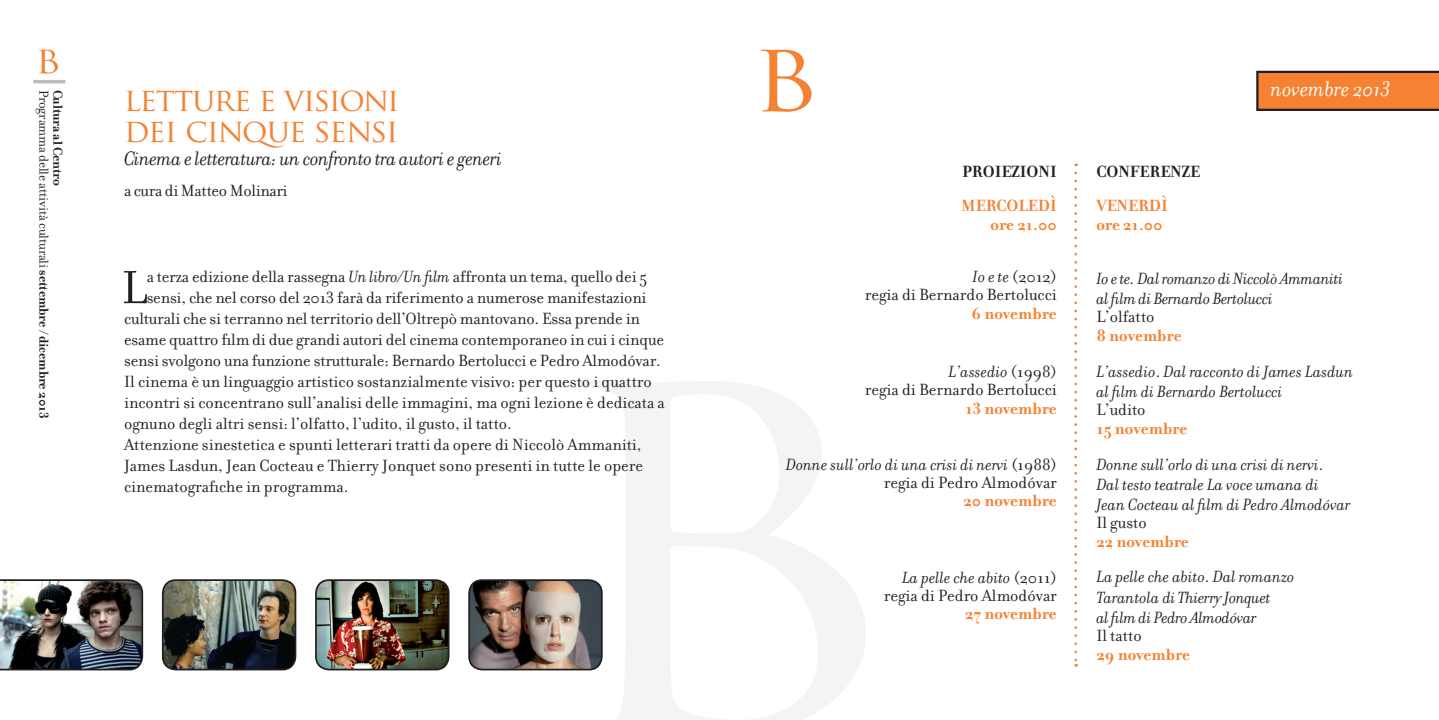
<style>
.page{position:relative;width:1439px;height:720px;background:#fff}
.page>*{position:absolute;margin:0;border:0;box-sizing:border-box;transform-origin:0 0}
.t1{font:50.05px "Filosofia";color:#231f20}
.t2{font:31.5px "Trajan Pro";letter-spacing:-.04em;color:#f48232}
.Normale{font:italic 22.75px "Filosofia";color:#fff}
.t3{font:italic 21px "Filosofia";letter-spacing:-.02em;color:#231f20}
.t4{font:17.5px/21px "Filosofia";color:#231f20}
.t5{font:italic 17.5px "Filosofia";color:#231f20}
.t6{font:700 17.5px "Filosofia";color:#f48232}
.t7{font:italic 17.5px "Filosofia";letter-spacing:-.02em;color:#231f20}
.t8{font:17.5px "Filosofia";letter-spacing:-.02em;color:#231f20}
.t9{font:700 17.5px "Filosofia";color:#231f20}
.t10{font:14px "Filosofia";letter-spacing:-.01em;color:#231f20}
.t11{font:700 14px "Filosofia";letter-spacing:-.015em;color:#231f20}
.s1{font-weight:700}
.s2{font-style:italic}
.s3{font-style:normal}
</style>
<div class="page">
<svg style="left:577px;top:381px;width:289px;height:338px"></svg>
<svg style="left:1256px;top:71px;width:183px;height:40px;background:#db7630"></svg>
<svg style="left:1074px;top:173px;width:3px;height:493px"></svg>
<img style="left:469px;top:580px;width:133px;height:89px">
<div style="left:468px;top:579px;width:135px;height:91px;border:2px solid #231f20;border-radius:13px"></div>
<img style="left:316px;top:582px;width:133px;height:87px">
<div style="left:315px;top:579px;width:134px;height:91px;border:2px solid #231f20;border-radius:13px"></div>
<img style="left:163px;top:580px;width:132px;height:89px">
<div style="left:162px;top:579px;width:134px;height:91px;border:2px solid #231f20;border-radius:13px"></div>
<img style="left:0;top:579px;width:143px;height:91px">
<svg style="left:39px;top:50px;width:19px;height:23px"></svg>
<hr style="left:33px;top:80px;width:32px;height:3px;background:#bcbdc0">
<svg style="left:761px;top:50px;width:50px;height:62px"></svg>
<p class="t10" style="left:52px;top:89px;width:330px;rotate:90deg">Programma delle attività culturali <span class="s1">settembre / dicembre 2013</span></p>
<p class="t11" style="left:66px;top:89px;width:98px;rotate:90deg">Cultura al Centro</p>
<p class="t2" style="left:124px;top:79px;width:277px">LETTURE E VISIONI</p>
<p class="t2" style="left:124px;top:110px;width:276px">DEI CINQUE SENSI</p>
<p class="t3" style="left:124px;top:147px;width:379px">Cinema e letteratura: un confronto tra autori e generi</p>
<p class="t8" style="left:124px;top:181px;width:165px">a cura di Matteo Molinari</p>
<p class="t1" style="left:122px;top:260px;width:27px">L</p>
<p class="t4" style="left:147px;top:266px;width:502px">a terza edizione della rassegna <span class="s2">Un libro/Un film</span> affronta un tema, quello dei 5</p>
<p class="t4" style="left:147px;top:287px;width:501px">sensi, che nel corso del 2013 farà da riferimento a numerose manifestazioni</p>
<p class="t4" style="left:124px;top:308px;width:517px">culturali che si terranno nel territorio dell’Oltrepò mantovano. Essa prende in</p>
<p class="t4" style="left:124px;top:329px;width:541px">esame quattro film di due grandi autori del cinema contemporaneo in cui i cinque</p>
<p class="t4" style="left:124px;top:350px;width:538px">sensi svolgono una funzione strutturale: Bernardo Bertolucci e Pedro Almodóvar.</p>
<p class="t4" style="left:124px;top:371px;width:542px">Il cinema è un linguaggio artistico sostanzialmente visivo: per questo i quattro incontri si concentrano sull’analisi delle immagini, ma ogni lezione è dedicata a ognuno degli altri sensi: l’olfatto, l’udito, il gusto, il tatto.</p>
<p class="t4" style="left:124px;top:434px;width:520px;text-align:justify">Attenzione sinestetica e spunti letterari tratti da opere di Niccolò Ammaniti, James Lasdun, Jean Cocteau e Thierry Jonquet sono presenti in tutte le opere cinematografiche in programma.</p>
<p class="t9" style="left:962px;top:161px;width:96px">PROIEZIONI</p>
<p class="t6" style="left:961px;top:195px;width:97px">MERCOLEDÌ</p>
<p class="t6" style="left:990px;top:213px;width:68px">ore 21.00</p>
<p class="t4" style="left:972px;top:266px;width:86px"><span class="s2">Io e te</span> (2012)</p>
<p class="t4" style="left:865px;top:284px;width:194px">regia di Bernardo Bertolucci</p>
<p class="t6" style="left:971px;top:303px;width:87px">6 novembre</p>
<p class="t5" style="left:948px;top:362px;width:110px">L’assedio <span class="s3">(1998)</span></p>
<p class="t4" style="left:865px;top:379px;width:194px">regia di Bernardo Bertolucci</p>
<p class="t6" style="left:965px;top:397px;width:93px">13 novembre</p>
<p class="t5" style="left:786px;top:454px;width:272px">Donne sull’orlo di una crisi di nervi <span class="s3">(1988)</span></p>
<p class="t4" style="left:883px;top:472px;width:175px">regia di Pedro Almodóvar</p>
<p class="t6" style="left:963px;top:490px;width:95px">20 novembre</p>
<p class="t5" style="left:902px;top:567px;width:156px">La pelle che abito <span class="s3">(2011)</span></p>
<p class="t4" style="left:883px;top:585px;width:175px">regia di Pedro Almodóvar</p>
<p class="t6" style="left:965px;top:603px;width:93px">27 novembre</p>
<p class="t9" style="left:1096px;top:161px;width:105px">CONFERENZE</p>
<p class="t6" style="left:1096px;top:195px;width:73px">VENERDÌ</p>
<p class="t6" style="left:1096px;top:213px;width:68px">ore 21.00</p>
<p class="Normale" style="left:1271px;top:76px;width:121px">novembre 2013</p>
<p class="t7" style="left:1096px;top:269px;width:248px">Io e te. Dal romanzo di Niccolò Ammaniti</p>
<p class="t7" style="left:1096px;top:289px;width:178px">al film di Bernardo Bertolucci</p>
<p class="t4" style="left:1096px;top:306px;width:60px">L’olfatto</p>
<p class="t6" style="left:1096px;top:324px;width:87px">8 novembre</p>
<p class="t5" style="left:1096px;top:361px;width:258px">L’assedio<span class="s3">.</span> Dal racconto di James Lasdun</p>
<p class="t5" style="left:1096px;top:382px;width:188px">al film di Bernardo Bertolucci</p>
<p class="t4" style="left:1096px;top:399px;width:51px">L’udito</p>
<p class="t6" style="left:1096px;top:417px;width:93px">15 novembre</p>
<p class="t5" style="left:1096px;top:454px;width:229px">Donne sull’orlo di una crisi di nervi<span class="s3">.</span></p>
<p class="t5" style="left:1096px;top:474px;width:224px">Dal testo teatrale La voce umana di</p>
<p class="t5" style="left:1096px;top:494px;width:256px">Jean Cocteau al film di Pedro Almodóvar</p>
<p class="t4" style="left:1096px;top:512px;width:52px">Il gusto</p>
<p class="t6" style="left:1096px;top:530px;width:94px">22 novembre</p>
<p class="t5" style="left:1096px;top:567px;width:200px">La pelle che abito<span class="s3">.</span> Dal romanzo</p>
<p class="t7" style="left:1096px;top:587px;width:176px">Tarantola di Thierry Jonquet</p>
<p class="t7" style="left:1096px;top:607px;width:161px">al film di Pedro Almodóvar</p>
<p class="t4" style="left:1096px;top:625px;width:47px">Il tatto</p>
<p class="t6" style="left:1096px;top:643px;width:95px">29 novembre</p>
</div>
